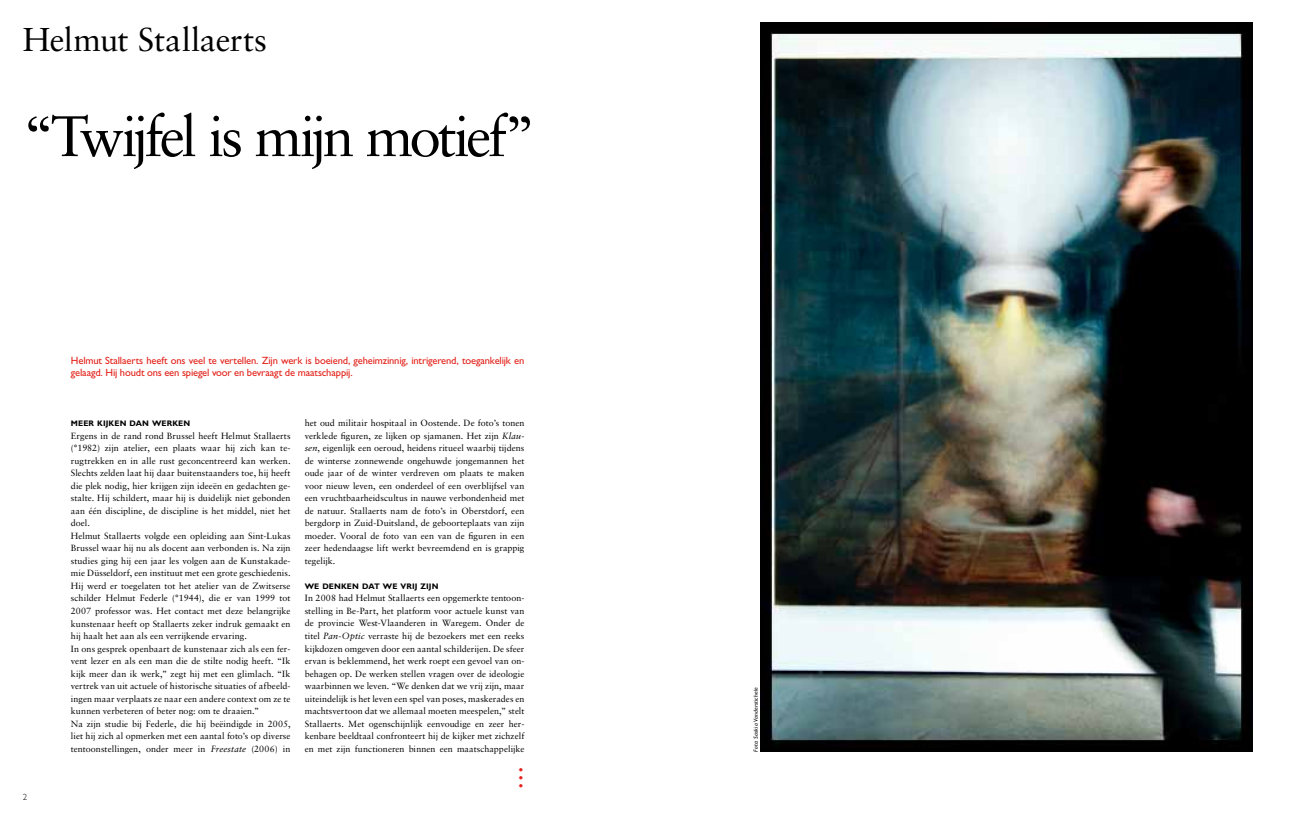
<style>
.page{position:relative;width:1304px;height:823px;background:#fff}
.page>*{position:absolute;margin:0;border:0;box-sizing:border-box;transform-origin:0 0}
.t1{font:57px "Sabon";letter-spacing:-.065em;color:#000}
.t2{font:33px "Sabon";letter-spacing:-.005em;color:#000}
.t3{font:25px "Sabon";color:#e32119}
.t4{font:10.5px/12.5px "Gill Sans";letter-spacing:-.01em;color:#e32119}
.t5{font:9px/12.5px "Sabon";letter-spacing:.005em;color:#000;text-align:justify}
.t6{font:300 9px "Gill Sans";color:#000}
.t7{font:700 8.1px "Gill Sans";letter-spacing:.01em;color:#000}
.t8{font:italic 6px "Gill Sans Std";letter-spacing:.02em;color:#000}
.s1{font-style:italic}
</style>
<div class="page">
<img style="left:760px;top:23px;width:492px;height:728px">
<h2 class="t2" style="left:23px;top:20px;width:246px">Helmut Stallaerts</h2>
<h1 class="t1" style="left:23px;top:102px;width:514px">“Twijfel is mijn motief”</h1>
<p class="t4" style="left:71px;top:354px;width:455px">Helmut Stallaerts heeft ons veel te vertellen. Zijn werk is boeiend, geheimzinnig, intrigerend, toegankelijk en gelaagd. Hij houdt ons een spiegel voor en bevraagt de maatschappij.</p>
<p class="t6" style="left:23px;top:791px;width:6px">2</p>
<p class="t7" style="left:71px;top:418px;width:121px">MEER KIJKEN DAN WERKEN</p>
<p class="t5" style="left:71px;top:429px;width:221px;text-align:left">Ergens in de rand rond Brussel heeft Helmut Stallaerts (°1982) zijn atelier, een plaats waar hij zich kan te&shy;rugtrekken en in alle rust geconcentreerd kan werken.<br>Slechts zelden laat hij daar buitenstaanders toe, hij heeft die plek nodig, hier krijgen zijn ideeën en gedachten ge&shy;stalte. Hij schildert, maar hij is duidelijk niet gebonden aan één discipline, de discipline is het middel, niet het doel.<br>Helmut Stallaerts volgde een opleiding aan Sint-Lukas Brussel waar hij nu als docent aan verbonden is. Na zijn studies ging hij een jaar les volgen aan de Kunstakade&shy;mie Düsseldorf, een instituut met een grote geschiedenis.<br>Hij werd er toegelaten tot het atelier van de Zwitserse schilder Helmut Federle (°1944), die er van 1999 tot 2007 professor was. Het contact met deze belangrijke kunstenaar heeft op Stallaerts zeker indruk gemaakt en hij haalt het aan als een verrijkende ervaring.<br>In ons gesprek openbaart de kunstenaar zich als een fer&shy;vent lezer en als een man die de stilte nodig heeft. “Ik kijk meer dan ik werk,” zegt hij met een glimlach. “Ik vertrek van uit actuele of historische situaties of afbeeld&shy;ingen maar verplaats ze naar een andere context om ze te kunnen verbeteren of beter nog: om te draaien.”<br>Na zijn studie bij Federle, die hij beëindigde in 2005, liet hij zich al opmerken met een aantal foto’s op diverse tentoonstellingen, onder meer in <span class="s1">Freestate</span> (2006) in</p>
<p class="t5" style="left:305px;top:416px;width:221px">het oud militair hospitaal in Oostende. De foto’s tonen verklede figuren, ze lijken op sjamanen. Het zijn <span class="s1">Klau&shy;sen</span>, eigenlijk een oeroud, heidens ritueel waarbij tijdens de winterse zonnewende ongehuwde jongemannen het oude jaar of de winter verdreven om plaats te maken voor nieuw leven, een onderdeel of een overblijfsel van een vruchtbaarheidscultus in nauwe verbondenheid met de natuur. Stallaerts nam de foto’s in Oberstdorf, een bergdorp in Zuid-Duitsland, de geboorteplaats van zijn moeder. Vooral de foto van een van de figuren in een zeer hedendaagse lift werkt bevreemdend en is grappig tegelijk.</p>
<p class="t7" style="left:305px;top:581px;width:135px">WE DENKEN DAT WE VRIJ ZIJN</p>
<p class="t5" style="left:305px;top:591px;width:221px">In 2008 had Helmut Stallaerts een opgemerkte tentoon&shy;stelling in Be-Part, het platform voor actuele kunst van de provincie West-Vlaanderen in Waregem. Onder de titel <span class="s1">Pan-Optic</span> verraste hij de bezoekers met een reeks kijkdozen omgeven door een aantal schilderijen. De sfeer ervan is beklemmend, het werk roept een gevoel van on&shy;behagen op. De werken stellen vragen over de ideologie waarbinnen we leven. “We denken dat we vrij zijn, maar uiteindelijk is het leven een spel van poses, maskerades en machtsvertoon dat we allemaal moeten meespelen,” stelt Stallaerts. Met ogenschijnlijk eenvoudige en zeer her&shy;kenbare beeldtaal confronteert hij de kijker met zichzelf en met zijn functioneren binnen een maatschappelijke</p>
<h3 class="t3" style="left:517px;top:755px;width:8px">...</h3>
<p class="t8" style="left:752px;top:751px;width:66px;rotate:-90deg">Foto: Saskia Vanderstichele</p>
</div>
